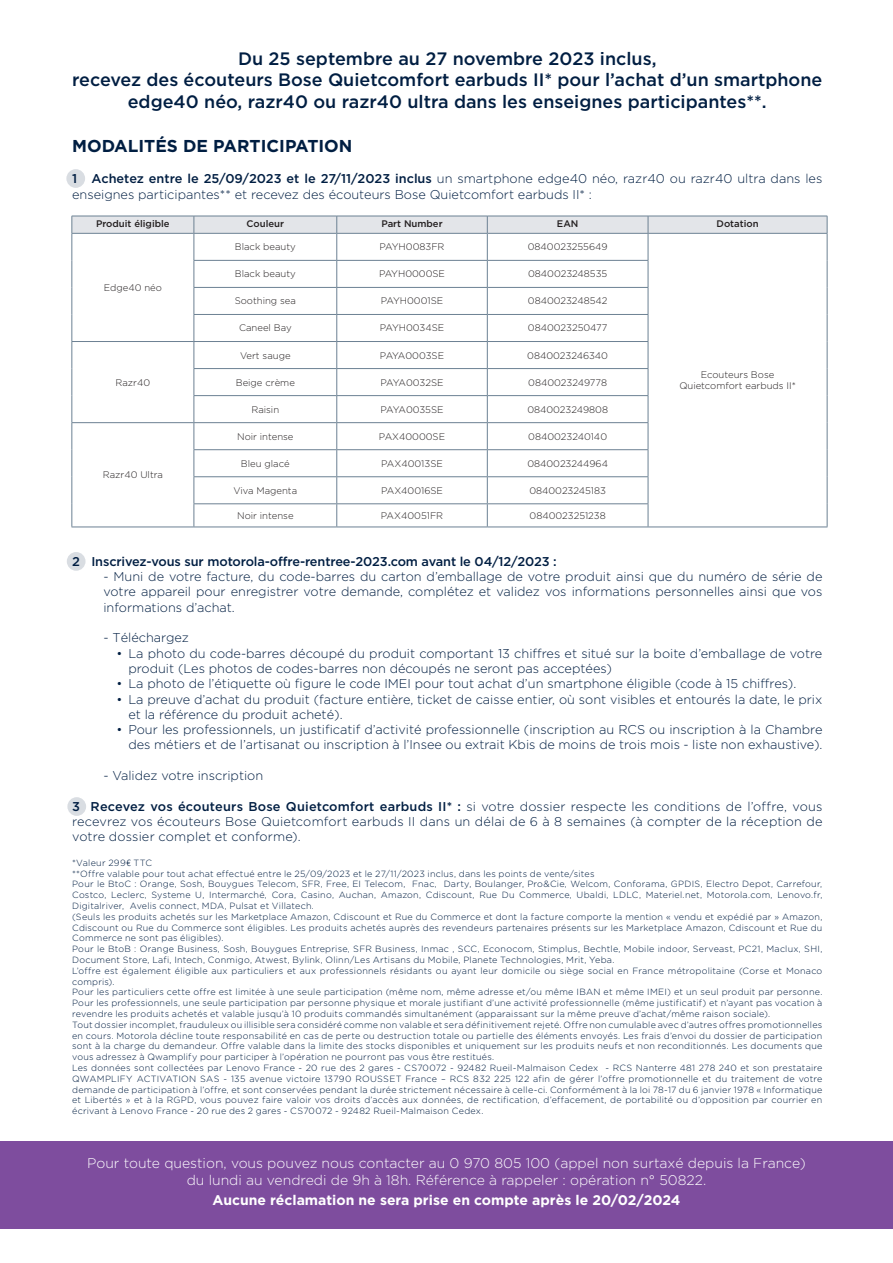
<style>
.page{position:relative;width:893px;height:1263px;background:#fff}
.page>*{position:absolute;margin:0;border:0;box-sizing:border-box;transform-origin:0 0}
.t1{font:500 18px/21.6px "Gotham";color:#001e42;text-align:center}
.t2{font:700 17.25px "Gotham";color:#001e42}
.t3{font:300 13.95px/16.8px "Gotham";color:#fff;text-align:center}
.t4{font:700 13.95px "Gotham";color:#fff}
.t5{font:300 12.75px/15.3px "Gotham";color:#001e42}
.t6{font:500 12.75px "Gotham";letter-spacing:-.01em;color:#001e42}
.t7{font:300 9.6px/11.4px "Gotham";color:#231f20;text-align:center}
.t8{font:500 9.6px "Gotham";color:#231f20}
.t9{font:300 9px/10.8px "Gotham";letter-spacing:.025em;color:#001e42}
.s1{font-weight:500}
.s2{font-family:"Helvetica Neue LT Com";font-stretch:condensed}
</style>
<div class="page">
<div style="left:0;top:1141px;width:893px;height:88px;background:#7e4d9e"></div>
<div style="left:67px;top:552px;width:19px;height:19px;background:#d9dde2;border-radius:50%"></div>
<div style="left:67px;top:797px;width:19px;height:19px;background:#d9dde2;border-radius:50%"></div>
<div style="left:66px;top:169px;width:19px;height:19px;background:#d9dde2;border-radius:50%"></div>
<svg style="left:71px;top:216px;width:757px;height:311px"></svg>
<hr style="left:71px;top:527px;width:123px;height:1px;background:#6c8193">
<hr style="left:194px;top:527px;width:143px;height:1px;background:#6c8193">
<hr style="left:337px;top:527px;width:150px;height:1px;background:#6c8193">
<hr style="left:487px;top:527px;width:161px;height:1px;background:#6c8193">
<hr style="left:648px;top:527px;width:179px;height:1px;background:#6c8193">
<h1 class="t1" style="left:72px;top:47px;width:752px">Du 25 septembre au 27 novembre 2023 inclus,<br>recevez des écouteurs Bose Quietcomfort earbuds II* pour l’achat d’un smartphone edge40 néo, razr40 ou razr40 ultra dans les enseignes participantes**.</h1>
<h2 class="t2" style="left:72px;top:136px;width:282px">MODALITÉS DE PARTICIPATION</h2>
<h3 class="t5" style="left:72px;top:171px;width:752px"><span class="s1">1 Achetez entre le 25/09/2023 et le 27/11/2023 inclus</span> un smartphone edge40 néo, razr40 ou razr40 ultra dans les enseignes participantes** et recevez des écouteurs Bose Quietcomfort earbuds II* :</h3>
<p class="t8" style="left:96px;top:218px;width:75px">Produit éligible</p>
<p class="t8" style="left:247px;top:218px;width:39px">Couleur</p>
<p class="t8" style="left:381px;top:218px;width:63px">Part Number</p>
<p class="t8" style="left:557px;top:218px;width:23px">EAN</p>
<p class="t8" style="left:716px;top:218px;width:44px">Dotation</p>
<p class="t7" style="left:104px;top:282px;width:60px">Edge40 néo</p>
<p class="t7" style="left:116px;top:376px;width:36px">Razr40</p>
<p class="t7" style="left:103px;top:469px;width:62px">Razr40 Ultra</p>
<p class="t7" style="left:235px;top:241px;width:63px">Black beauty</p>
<p class="t7" style="left:380px;top:241px;width:66px">PAYH0083FR</p>
<p class="t7" style="left:528px;top:241px;width:81px">0840023255649</p>
<p class="t7" style="left:235px;top:268px;width:63px">Black beauty</p>
<p class="t7" style="left:379px;top:268px;width:67px">PAYH0000SE</p>
<p class="t7" style="left:528px;top:268px;width:81px">0840023248535</p>
<p class="t7" style="left:235px;top:295px;width:63px">Soothing sea</p>
<p class="t7" style="left:381px;top:295px;width:64px">PAYH0001SE</p>
<p class="t7" style="left:528px;top:295px;width:81px">0840023248542</p>
<p class="t7" style="left:239px;top:322px;width:54px">Caneel Bay</p>
<p class="t7" style="left:380px;top:322px;width:66px">PAYH0034SE</p>
<p class="t7" style="left:528px;top:322px;width:81px">0840023250477</p>
<p class="t7" style="left:240px;top:349px;width:52px">Vert sauge</p>
<p class="t7" style="left:380px;top:349px;width:66px">PAYA0003SE</p>
<p class="t7" style="left:527px;top:349px;width:82px">0840023246340</p>
<p class="t7" style="left:236px;top:376px;width:61px">Beige crème</p>
<p class="t7" style="left:381px;top:376px;width:65px">PAYA0032SE</p>
<p class="t7" style="left:528px;top:376px;width:80px">0840023249778</p>
<p class="t7" style="left:251px;top:403px;width:29px">Raisin</p>
<p class="t7" style="left:380px;top:403px;width:65px">PAYA0035SE</p>
<p class="t7" style="left:527px;top:403px;width:82px">0840023249808</p>
<p class="t7" style="left:237px;top:430px;width:58px">Noir intense</p>
<p class="t7" style="left:379px;top:430px;width:68px">PAX40000SE</p>
<p class="t7" style="left:528px;top:430px;width:80px">0840023240140</p>
<p class="t7" style="left:241px;top:457px;width:50px">Bleu glacé</p>
<p class="t7" style="left:381px;top:457px;width:63px">PAX40013SE</p>
<p class="t7" style="left:527px;top:457px;width:82px">0840023244964</p>
<p class="t7" style="left:233px;top:484px;width:65px">Viva Magenta</p>
<p class="t7" style="left:381px;top:484px;width:63px">PAX40016SE</p>
<p class="t7" style="left:529px;top:484px;width:78px">0840023245183</p>
<p class="t7" style="left:237px;top:510px;width:58px">Noir intense</p>
<p class="t7" style="left:381px;top:510px;width:64px">PAX40051FR</p>
<p class="t7" style="left:530px;top:510px;width:78px">0840023251238</p>
<p class="t7" style="left:679px;top:369px;width:118px">Ecouteurs Bose<br>Quietcomfort earbuds II*</p>
<h3 class="t6" style="left:72px;top:554px;width:486px">2 Inscrivez-vous sur motorola-offre-rentree-2023.com avant le 04/12/2023 :</h3>
<p class="t5" style="left:103px;top:569px;width:720px;text-align:justify">- Muni de votre facture, du code-barres du carton d’emballage de votre produit ainsi que du numéro de série de votre appareil pour enregistrer votre demande, complétez et validez vos informations personnelles ainsi que vos informations d’achat.</p>
<h3 class="t5" style="left:103px;top:630px;width:87px">- Téléchargez</h3>
<h3 class="t5" style="left:128px;top:645px;width:695px;text-indent:-12px">• La photo du code-barres découpé du produit comportant 13 chiffres et situé sur la boite d’emballage de votre produit (Les photos de codes-barres non découpés ne seront pas acceptées)</h3>
<h3 class="t5" style="left:117px;top:676px;width:681px">• La photo de l’étiquette où figure le code IMEI pour tout achat d’un smartphone éligible (code à 15 chiffres).</h3>
<h3 class="t5" style="left:128px;top:691px;width:695px;text-indent:-12px">• La preuve d’achat du produit (facture entière, ticket de caisse entier, où sont visibles et entourés la date, le prix et la référence du produit acheté).</h3>
<p class="t5" style="left:117px;top:722px;width:707px;text-align:right">• Pour les professionnels, un justificatif d’activité professionnelle (inscription au RCS ou inscription à la Chambre des métiers et de l’artisanat ou inscription à l’Insee ou extrait Kbis de moins de trois mois - liste non exhaustive).</p>
<h3 class="t5" style="left:103px;top:768px;width:161px">- Validez votre inscription</h3>
<p class="t5" style="left:72px;top:798px;width:752px;text-align:justify"><span class="s1">3 Recevez vos écouteurs Bose Quietcomfort earbuds II* :</span> si votre dossier respecte les conditions de l’offre, vous recevrez vos écouteurs Bose Quietcomfort earbuds II dans un délai de 6 à 8 semaines (à compter de la réception de votre dossier complet et conforme).</p>
<p class="t9" style="left:72px;top:857px;width:752px">*Valeur 299<span class="s2">€</span> TTC<br>**Offre valable pour tout achat effectué entre le 25/09/2023 et le 27/11/2023 inclus, dans les points de vente/sites<br>Pour le BtoC : Orange, Sosh, Bouygues Telecom, SFR, Free, EI Telecom, Fnac, Darty, Boulanger, Pro&amp;Cie, Welcom, Conforama, GPDIS, Electro Depot, Carrefour, Costco, Leclerc, Systeme U, Intermarché, Cora, Casino, Auchan, Amazon, Cdiscount, Rue Du Commerce, Ubaldi, LDLC, Materiel.net, Motorola.com, Lenovo.fr, Digitalriver, Avelis connect, MDA, Pulsat et Villatech.<br>(Seuls les produits achetés sur les Marketplace Amazon, Cdiscount et Rue du Commerce et dont la facture comporte la mention « vendu et expédié par » Amazon, Cdiscount ou Rue du Commerce sont éligibles. Les produits achetés auprès des revendeurs partenaires présents sur les Marketplace Amazon, Cdiscount et Rue du Commerce ne sont pas éligibles).<br>Pour le BtoB : Orange Business, Sosh, Bouygues Entreprise, SFR Business, Inmac , SCC, Econocom, Stimplus, Bechtle, Mobile indoor, Serveast, PC21, Maclux, SHI, Document Store, Lafi, Intech, Conmigo, Atwest, Bylink, Olinn/Les Artisans du Mobile, Planete Technologies, Mrit, Yeba.<br>L’offre est également éligible aux particuliers et aux professionnels résidants ou ayant leur domicile ou siège social en France métropolitaine (Corse et Monaco compris).<br>Pour les particuliers cette offre est limitée à une seule participation (même nom, même adresse et/ou même IBAN et même IMEI) et un seul produit par personne.<br>Pour les professionnels, une seule participation par personne physique et morale justifiant d’une activité professionnelle (même justificatif) et n’ayant pas vocation à revendre les produits achetés et valable jusqu’à 10 produits commandés simultanément (apparaissant sur la même preuve d’achat/même raison sociale).<br>Tout dossier incomplet, frauduleux ou illisible sera considéré comme non valable et sera définitivement rejeté. Offre non cumulable avec d’autres offres promotionnelles en cours. Motorola décline toute responsabilité en cas de perte ou destruction totale ou partielle des éléments envoyés. Les frais d’envoi du dossier de participation sont à la charge du demandeur. Offre valable dans la limite des stocks disponibles et uniquement sur les produits neufs et non reconditionnés. Les documents que vous adressez à Qwamplify pour participer à l’opération ne pourront pas vous être restitués.<br>Les données sont collectées par Lenovo France - 20 rue des 2 gares - CS70072 - 92482 Rueil-Malmaison Cedex - RCS Nanterre 481 278 240 et son prestataire QWAMPLIFY ACTIVATION SAS - 135 avenue victoire 13790 ROUSSET France – RCS 832 225 122 afin de gérer l’offre promotionnelle et du traitement de votre demande de participation à l’offre, et sont conservées pendant la durée strictement nécessaire à celle-ci. Conformément à la loi 78-17 du 6 janvier 1978 « Informatique et Libertés » et à la RGPD, vous pouvez faire valoir vos droits d’accès aux données, de rectification, d’effacement, de portabilité ou d’opposition par courrier en écrivant à Lenovo France - 20 rue des 2 gares - CS70072 - 92482 Rueil-Malmaison Cedex.</p>
<h3 class="t3" style="left:87px;top:1155px;width:720px">Pour toute question, vous pouvez nous contacter au 0 970 805 100 (appel non surtaxé depuis la France) du lundi au vendredi de 9h à 18h. Référence à rappeler : opération n° 50822.</h3>
<h3 class="t4" style="left:212px;top:1192px;width:470px">Aucune réclamation ne sera prise en compte après le 20/02/2024</h3>
</div>
